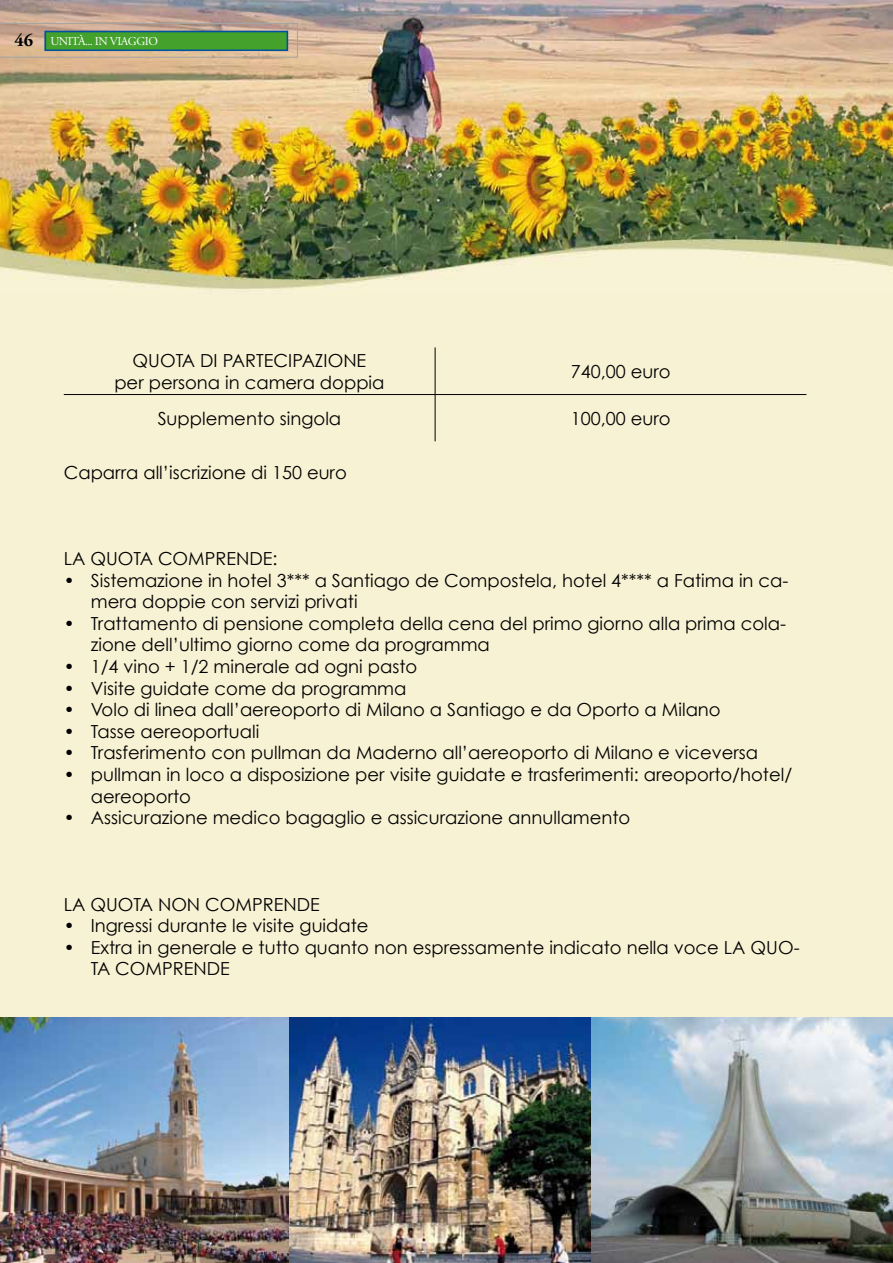
<style>
.page{position:relative;width:893px;height:1263px;background:#fff}
.page>*{position:absolute;margin:0;border:0;box-sizing:border-box;transform-origin:0 0}
.t1{font:18px/21.6px "Century Gothic";color:#000}
.t2{font:700 18px "Adobe Garamond Pro";color:#000}
.t3{font:13.5px "Adobe Garamond Pro";letter-spacing:.015em;color:#fff}
.t4{font:12px "Adobe Garamond Pro";letter-spacing:-.035em;color:#fff}
</style>
<div class="page">
<div style="left:0;top:258px;width:893px;height:1005px;background:#f7f2d4"></div>
<img style="left:0;top:0;width:893px;height:289px">
<hr style="left:435px;top:347px;width:1px;height:47px;background:#000">
<hr style="left:64px;top:394px;width:371px;height:1px;background:#000">
<hr style="left:435px;top:394px;width:371px;height:1px;background:#000">
<hr style="left:435px;top:395px;width:1px;height:46px;background:#000">
<img style="left:0;top:1017px;width:893px;height:246px">
<svg style="left:0;top:23px;width:298px;height:35px;background:#c9ad96"></svg>
<div style="left:45px;top:31px;width:243px;height:20px;background:#44a12b;border:2px solid #00519e"></div>
<p class="t2" style="left:15px;top:30px;width:20px">46</p>
<p class="t4" style="left:58px;top:34px;width:11px">.P.</p>
<p class="t4" style="left:50px;top:34px;width:109px">UNITà... IN VIAGGIO</p>
<p class="t3" style="left:50px;top:33px;width:105px">MESE MARIANO</p>
<p class="t4" style="left:50px;top:34px;width:133px">ORA OR O TOSCOLANO</p>
<p class="t1" style="left:114px;top:349px;width:272px;text-align:center">QUOTA DI PARTECIPAZIONE<br>per persona in camera doppia</p>
<p class="t1" style="left:571px;top:360px;width:101px">740,00 euro</p>
<p class="t1" style="left:158px;top:407px;width:185px">Supplemento singola</p>
<p class="t1" style="left:571px;top:407px;width:101px">100,00 euro</p>
<p class="t1" style="left:64px;top:461px;width:284px">Caparra all’iscrizione di 150 euro</p>
<p class="t1" style="left:64px;top:547px;width:215px">LA QUOTA COMPRENDE:</p>
<p class="t1" style="left:91px;top:569px;width:699px;text-indent:-27px">• Sistemazione in hotel 3*** a Santiago de Compostela, hotel 4**** a Fatima in ca&shy;mera doppie con servizi privati</p>
<p class="t1" style="left:91px;top:612px;width:697px;text-indent:-27px">• Trattamento di pensione completa della cena del primo giorno alla prima cola&shy;zione dell’ultimo giorno come da programma</p>
<p class="t1" style="left:64px;top:655px;width:355px">• 1/4 vino + 1/2 minerale ad ogni pasto</p>
<p class="t1" style="left:64px;top:677px;width:344px">• Visite guidate come da programma</p>
<p class="t1" style="left:64px;top:699px;width:658px">• Volo di linea dall’aereoporto di Milano a Santiago e da Oporto a Milano</p>
<p class="t1" style="left:64px;top:720px;width:197px">• Tasse aereoportuali</p>
<p class="t1" style="left:64px;top:742px;width:696px">• Trasferimento con pullman da Maderno all’aereoporto di Milano e viceversa</p>
<p class="t1" style="left:91px;top:763px;width:703px;text-indent:-27px">• pullman in loco a disposizione per visite guidate e trasferimenti: areoporto/hotel/ aereoporto</p>
<p class="t1" style="left:64px;top:807px;width:568px">• Assicurazione medico bagaglio e assicurazione annullamento</p>
<p class="t1" style="left:64px;top:893px;width:257px">LA QUOTA NON COMPRENDE</p>
<p class="t1" style="left:64px;top:915px;width:306px">• Ingressi durante le visite guidate</p>
<p class="t1" style="left:91px;top:936px;width:710px;text-indent:-27px">• Extra in generale e tutto quanto non espressamente indicato nella voce LA QUO-<br>TA COMPRENDE</p>
</div>
